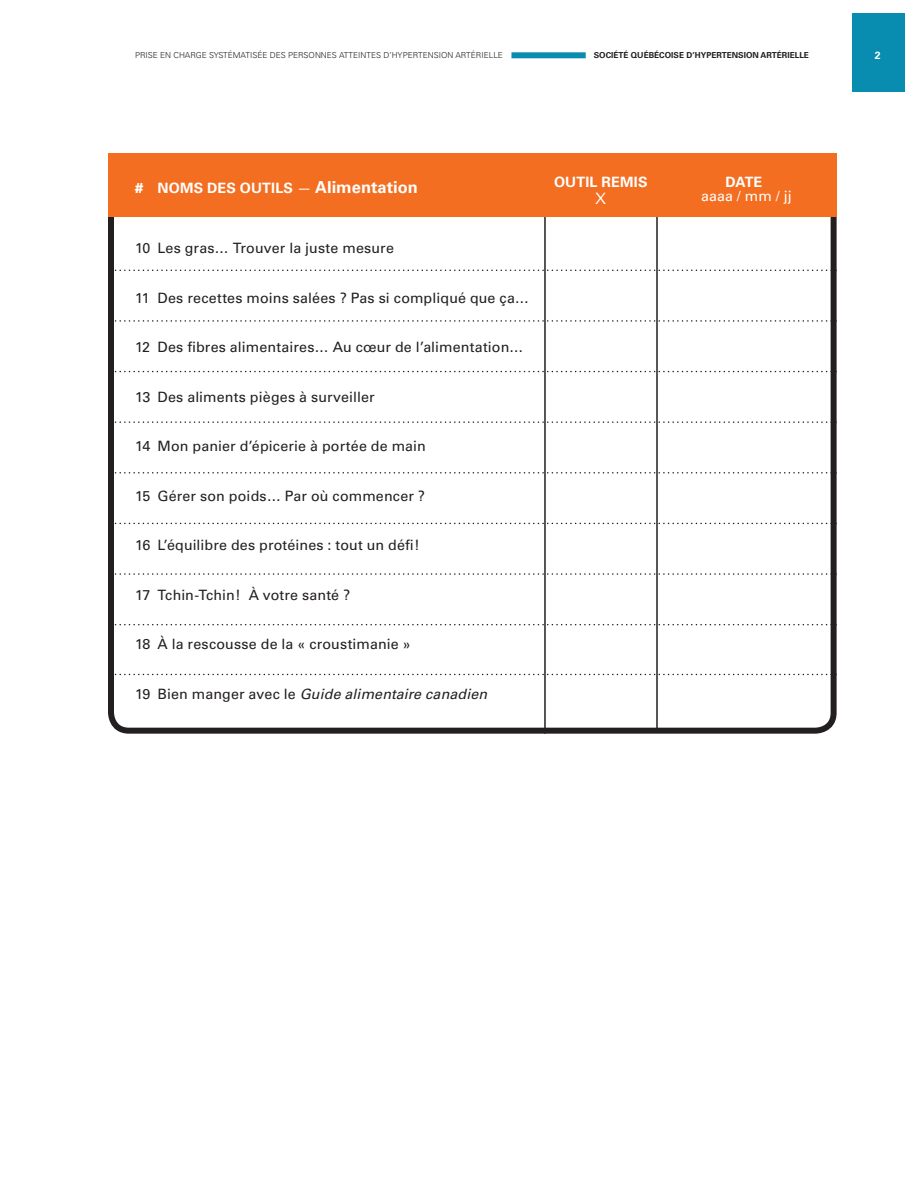
<style>
.page{position:relative;width:918px;height:1188px;background:#fff}
.page>*{position:absolute;margin:0;border:0;box-sizing:border-box;transform-origin:0 0}
.t1{font:300 22.5px "Univers";color:#fff}
.t2{font:14.25px "Univers";letter-spacing:.01em;color:#231f20}
.t3{font:italic 14.25px "Univers";letter-spacing:.005em;color:#231f20}
.t4{font:700 14.25px "Univers";letter-spacing:.015em;color:#fff}
.t5{font:14.25px "Univers";letter-spacing:.005em;color:#fff}
.t6{font:700 10.5px "Univers";color:#fff}
.t7{font:300 8.25px "Univers";color:#231f20}
.t8{font:700 8.25px "Univers";color:#231f20}
.s1{font-weight:400}
.s2{font-size:16.5px}
.s3{font-style:normal}
</style>
<div class="page">
<div style="left:852px;top:14px;width:53px;height:78px;background:#088caf"></div>
<div style="left:511px;top:52px;width:75px;height:6px;background:#088caf"></div>
<div style="left:108px;top:156px;width:729px;height:578px;border:6px solid #231f20;border-radius:18px"></div>
<hr style="left:544px;top:186px;width:2px;height:548px;background:#231f20">
<hr style="left:656px;top:200px;width:2px;height:530px;background:#231f20">
<div style="left:108px;top:153px;width:729px;height:63px;background:#f36e21"></div>
<svg style="left:111px;top:270px;width:725px;height:1px"></svg>
<svg style="left:111px;top:320px;width:725px;height:2px"></svg>
<svg style="left:111px;top:371px;width:725px;height:1px"></svg>
<svg style="left:111px;top:421px;width:725px;height:2px"></svg>
<svg style="left:111px;top:472px;width:725px;height:2px"></svg>
<svg style="left:111px;top:523px;width:725px;height:1px"></svg>
<svg style="left:111px;top:573px;width:725px;height:2px"></svg>
<svg style="left:111px;top:674px;width:725px;height:1px"></svg>
<svg style="left:111px;top:624px;width:725px;height:1px"></svg>
<p class="t7" style="left:135px;top:50px;width:369px">PRISE EN CHARGE SYSTÉMATISÉE DES PERSONNES ATTEINTES D’HYPERTENSION ARTÉRIELLE</p>
<p class="t8" style="left:594px;top:51px;width:217px">SOCIÉTÉ QUÉBÉCOISE D’HYPERTENSION ARTÉRIELLE</p>
<p class="t6" style="left:875px;top:49px;width:7px">2</p>
<p class="t4" style="left:135px;top:180px;width:284px"># NOMS DES OUTILS <span class="s1">—</span> <span class="s2">Alimentation</span></p>
<p class="t2" style="left:135px;top:240px;width:260px">10 Les gras… Trouver la juste mesure</p>
<p class="t2" style="left:135px;top:289px;width:396px">11 Des recettes moins salées ? Pas si compliqué que ça…</p>
<p class="t2" style="left:135px;top:339px;width:390px">12 Des fibres alimentaires… Au cœur de l’alimentation…</p>
<p class="t2" style="left:135px;top:388px;width:241px">13 Des aliments pièges à surveiller</p>
<p class="t2" style="left:135px;top:438px;width:292px">14 Mon panier d’épicerie à portée de main</p>
<p class="t2" style="left:135px;top:487px;width:292px">15 Gérer son poids… Par où commencer ?</p>
<p class="t2" style="left:135px;top:537px;width:286px">16 L’équilibre des protéines : tout un défi!</p>
<p class="t2" style="left:135px;top:586px;width:217px">17 Tchin-Tchin! À votre santé ?</p>
<p class="t2" style="left:135px;top:636px;width:277px">18 À la rescousse de la « croustimanie »</p>
<p class="t3" style="left:135px;top:685px;width:354px"><span class="s3">19 Bien manger avec le</span> Guide alimentaire canadien</p>
<p class="t4" style="left:554px;top:174px;width:95px">OUTIL REMIS</p>
<p class="t4" style="left:725px;top:174px;width:38px">DATE</p>
<p class="t1" style="left:595px;top:183px;width:13px">x</p>
<p class="t5" style="left:701px;top:188px;width:92px">aaaa / mm / jj</p>
</div>
